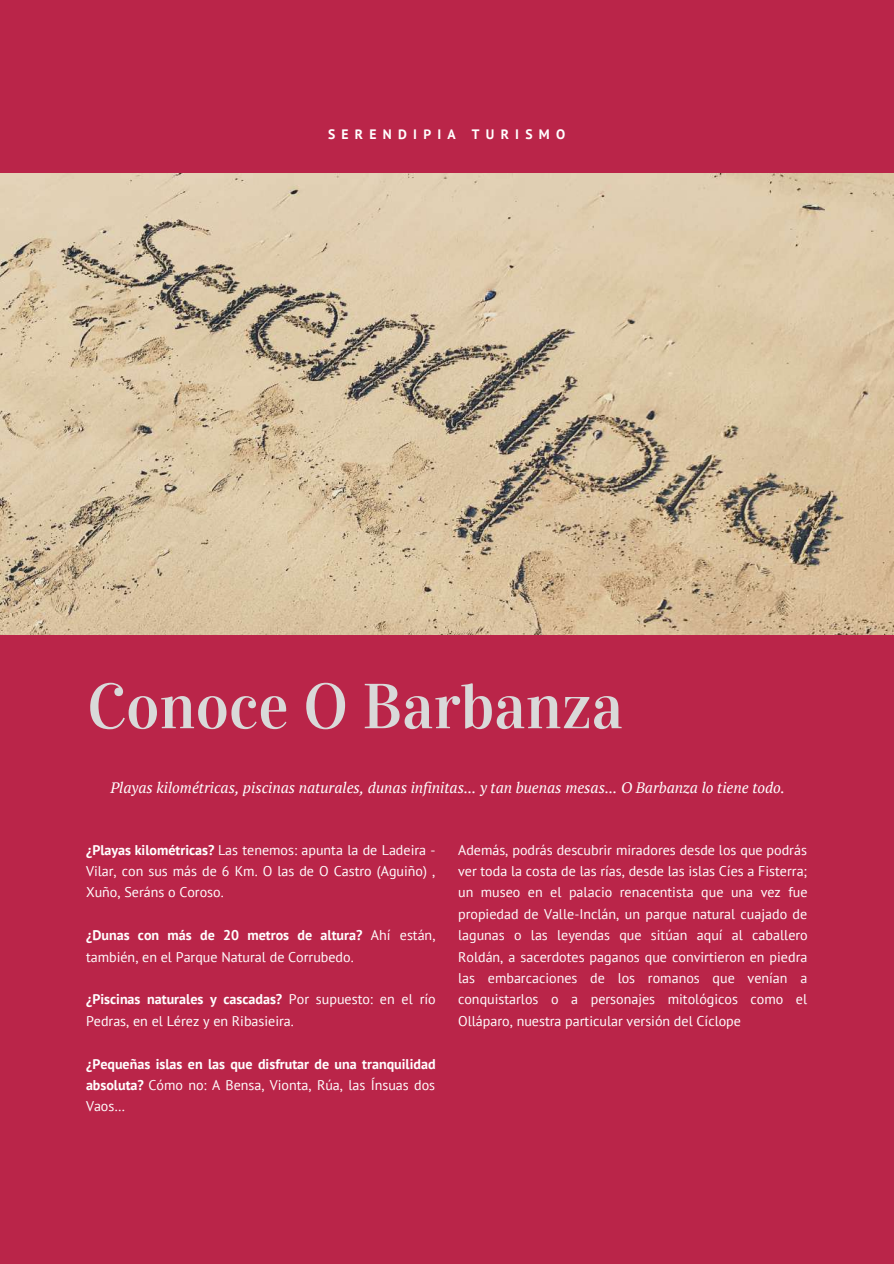
<style>
.page{position:relative;width:894px;height:1264px;background:#fff}
.page>*{position:absolute;margin:0;border:0;box-sizing:border-box;transform-origin:0 0}
.t1{font:63.6px "Vidaloka";color:#d9d9d9}
.t2{font:italic 15.15px "PT Serif";color:#fff}
.t3{font:14.1px/21.5px "PT Sans";color:#fff;text-align:justify}
.t4{font:700 14.1px/21.5px "PT Sans";color:#fff;text-align:justify}
.t5{font:700 13.65px "PT Sans";letter-spacing:.46em;color:#fff}
.s1{font-weight:700}
.s2{font-weight:400}
</style>
<div class="page">
<div style="left:0;top:0;width:893px;height:1263px;background:#ba2549"></div>
<img style="left:0;top:173px;width:893px;height:462px">
<p class="t5" style="left:328px;top:125px;width:238px">SERENDIPIA TURISMO</p>
<h1 class="t1" style="left:87px;top:668px;width:537px">Conoce O Barbanza</h1>
<p class="t2" style="left:110px;top:777px;width:676px">Playas kilométricas, piscinas naturales, dunas infinitas... y tan buenas mesas... O Barbanza lo tiene todo.</p>
<p class="t3" style="left:86px;top:838px;width:351px"><span class="s1">¿Playas kilométricas?</span> Las tenemos: apunta la de Ladeira - Vilar, con sus más de 6 Km. O las de O Castro (Aguiño) , Xuño, Seráns o Coroso.</p>
<p class="t3" style="left:86px;top:924px;width:351px"><span class="s1">¿Dunas con más de 20 metros de altura?</span> Ahí están, también, en el Parque Natural de Corrubedo.</p>
<p class="t3" style="left:86px;top:988px;width:351px"><span class="s1">¿Piscinas naturales y cascadas?</span> Por supuesto: en el río<br>Pedras, en el Lérez y en Ribasieira.</p>
<p class="t4" style="left:86px;top:1052px;width:351px">¿Pequeñas islas en las que disfrutar de una tranquilidad absoluta? <span class="s2">Cómo no: A Bensa, Vionta, Rúa, las Ínsuas dos Vaos…</span></p>
<p class="t3" style="left:458px;top:838px;width:351px">Además, podrás descubrir miradores desde los que podrás ver toda la costa de las rías, desde las islas Cíes a Fisterra; un museo en el palacio renacentista que una vez fue propiedad de Valle-Inclán, un parque natural cuajado de lagunas o las leyendas que sitúan aquí al caballero Roldán, a sacerdotes paganos que convirtieron en piedra las embarcaciones de los romanos que venían a conquistarlos o a personajes mitológicos como el Olláparo, nuestra particular versión del Cíclope</p>
</div>
